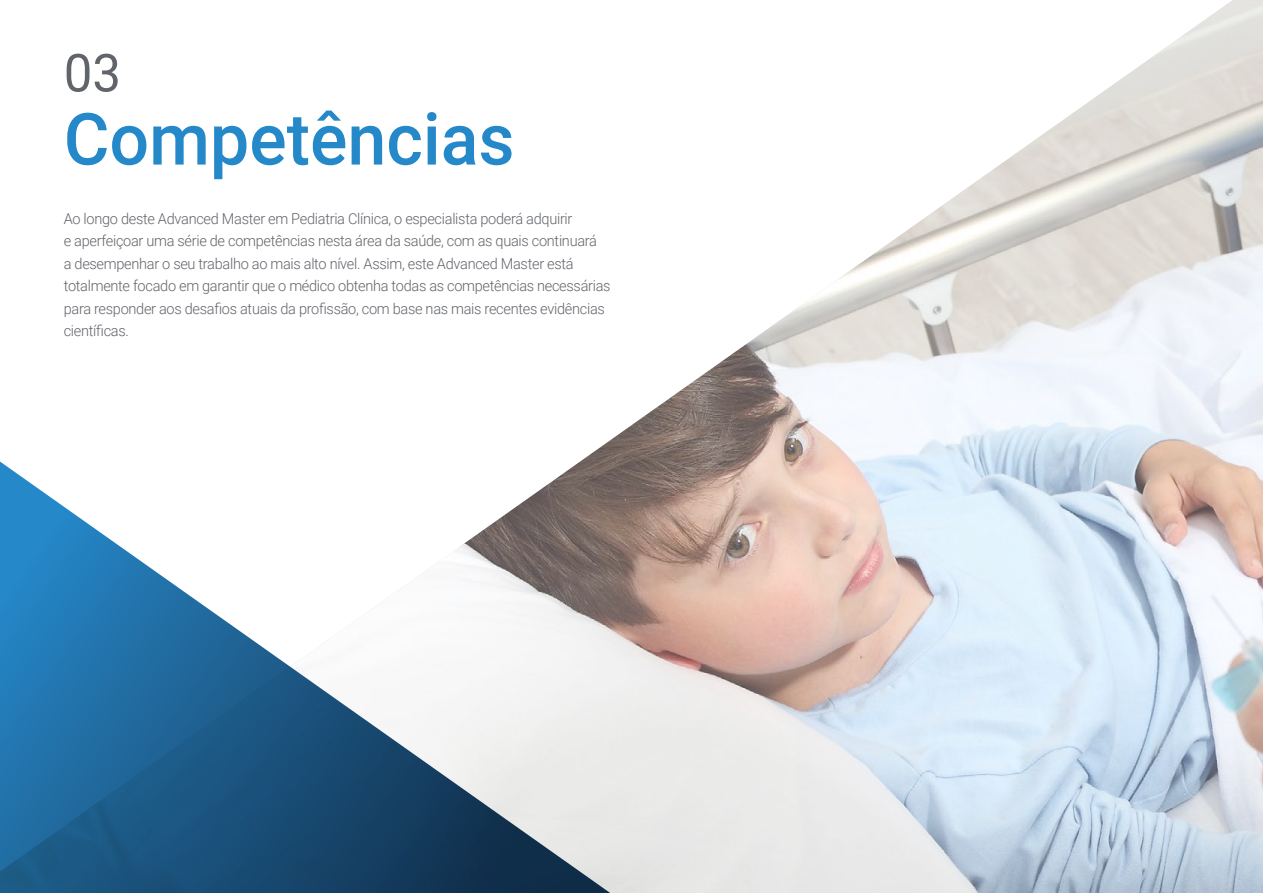
<style>
.page{position:relative;width:1263px;height:893px;background:#fff}
.page>*{position:absolute;margin:0;border:0;box-sizing:border-box;transform-origin:0 0}
.t1{font:500 72px "Roboto";color:#2488c9}
.t2{font:52.5px "Roboto";color:#61646a}
.t3{font:300 15px/22.5px "Roboto";letter-spacing:-.02em;color:#61646a}
</style>
<div class="page">
<img style="left:602px;top:0;width:661px;height:893px">
<svg style="left:0;top:446px;width:640px;height:447px"></svg>
<h2 class="t2" style="left:64px;top:36px;width:59px">03</h2>
<h1 class="t1" style="left:64px;top:89px;width:452px">Competências</h1>
<p class="t3" style="left:64px;top:207px;width:548px">Ao longo deste Advanced Master em Pediatria Clínica, o especialista poderá adquirir<br>e aperfeiçoar uma série de competências nesta área da saúde, com as quais continuará<br>a desempenhar o seu trabalho ao mais alto nível. Assim, este Advanced Master está totalmente focado em garantir que o médico obtenha todas as competências necessárias para responder aos desafios atuais da profissão, com base nas mais recentes evidências científicas.</p>
</div>
